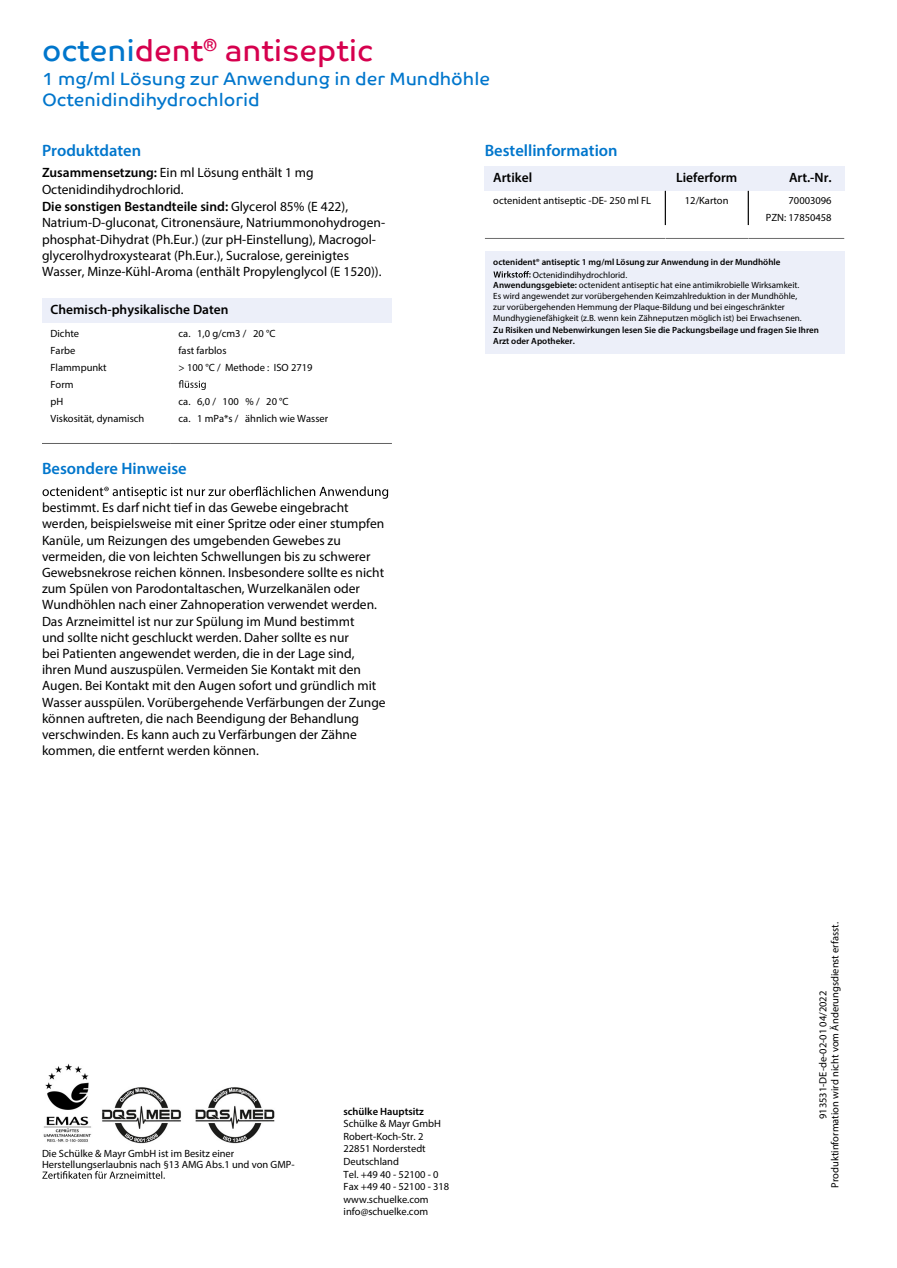
<style>
.page{position:relative;width:897px;height:1268px;background:#fff}
.page>*{position:absolute;margin:0;border:0;box-sizing:border-box;transform-origin:0 0}
.t1{font:30px "Co Text";color:#d6004e}
.t2{font:18px/21px "Co Text";color:#0076cc}
.t3{font:600 16.5px "Myriad Pro";color:#0076cc}
.t4{font:13.5px/16.2px "Myriad Pro";color:#000}
.t5{font:600 13.5px "Myriad Pro";color:#000}
.t6{font:10.5px/12.6px "Myriad Pro";color:#000}
.t7{font:600 10.5px "Myriad Pro";color:#000}
.t8{font:9px/10.8px "Myriad Pro";color:#000}
.t9{font:600 9px/10.8px "Myriad Pro";color:#000}
.s1{color:#0076cc}
.s2{font-weight:600}
</style>
<div class="page">
<img style="left:43px;top:1063px;width:232px;height:81px">
<svg style="left:42px;top:1171px;width:123px;height:7px"></svg>
<div style="left:42px;top:298px;width:350px;height:25px;background:#eceff9"></div>
<svg style="left:179px;top:380px;width:27px;height:10px"></svg>
<svg style="left:42px;top:443px;width:350px;height:1px"></svg>
<svg style="left:43px;top:486px;width:345px;height:13px"></svg>
<div style="left:485px;top:166px;width:180px;height:25px;background:#eceff9"></div>
<div style="left:666px;top:166px;width:82px;height:25px;background:#eceff9"></div>
<div style="left:749px;top:166px;width:96px;height:25px;background:#eceff9"></div>
<svg style="left:665px;top:166px;width:1px;height:59px"></svg>
<svg style="left:748px;top:166px;width:1px;height:59px"></svg>
<svg style="left:485px;top:238px;width:360px;height:1px"></svg>
<div style="left:485px;top:251px;width:360px;height:102px;background:#eceff9"></div>
<svg style="left:493px;top:271px;width:38px;height:7px"></svg>
<h1 class="t1" style="left:42px;top:33px;width:333px"><span class="s1">octeni</span>dent<sup>®</sup> antiseptic</h1>
<h2 class="t2" style="left:42px;top:68px;width:450px">1 mg/ml Lösung zur Anwendung in der Mundhöhle<br>Octenidindihydrochlorid</h2>
<p class="t3" style="left:485px;top:140px;width:134px">Bestellinformation</p>
<p class="t5" style="left:493px;top:169px;width:40px">Artikel</p>
<p class="t5" style="left:676px;top:169px;width:63px">Lieferform</p>
<p class="t5" style="left:789px;top:169px;width:44px">Art.-Nr.</p>
<p class="t6" style="left:493px;top:194px;width:160px">octenident antiseptic -DE- 250 ml FL</p>
<p class="t6" style="left:685px;top:194px;width:45px">12/Karton</p>
<p class="t6" style="left:766px;top:192px;width:67px;line-height:17.1px;text-align:right">70003096<br>PZN: 17850458</p>
<p class="t9" style="left:493px;top:256px;width:289px">octenident® antiseptic 1 mg/ml Lösung zur Anwendung in der Mundhöhle</p>
<p class="t8" style="left:493px;top:269px;width:310px;text-indent:40px">Octenidindihydrochlorid.<br><span class="s2">Anwendungsgebiete:</span> octenident antiseptic hat eine antimikrobielle Wirksamkeit.<br>Es wird angewendet zur vorübergehenden Keimzahlreduktion in der Mundhöhle, zur vorübergehenden Hemmung der Plaque-Bildung und bei eingeschränkter Mundhygienefähigkeit (z.B. wenn kein Zähneputzen möglich ist) bei Erwachsenen.</p>
<p class="t9" style="left:493px;top:324px;width:327px">Zu Risiken und Nebenwirkungen lesen Sie die Packungsbeilage und fragen Sie Ihren<br>Arzt oder Apotheker.</p>
<p class="t3" style="left:42px;top:140px;width:101px">Produktdaten</p>
<p class="t4" style="left:42px;top:164px;width:273px"><span class="s2">Zusammensetzung:</span> Ein ml Lösung enthält 1 mg<br>Octenidindihydrochlorid.</p>
<p class="t4" style="left:42px;top:198px;width:345px"><span class="s2">Die sonstigen Bestandteile sind:</span> Glycerol 85% (E 422), Natrium-D-gluconat, Citronensäure, Natriummonohydrogen&shy;phosphat-Dihydrat (Ph.Eur.) (zur pH-Einstellung), Macrogol&shy;glycerolhydroxystearat (Ph.Eur.), Sucralose, gereinigtes Wasser, Minze-Kühl-Aroma (enthält Propylenglycol (E 1520)).</p>
<p class="t5" style="left:51px;top:301px;width:179px">Chemisch-physikalische Daten</p>
<p class="t6" style="left:51px;top:326px;width:30px">Dichte</p>
<p class="t6" style="left:179px;top:326px;width:99px">ca. 1,0 g/cm3 / 20 °C</p>
<p class="t6" style="left:51px;top:344px;width:26px">Farbe</p>
<p class="t6" style="left:179px;top:344px;width:49px">fast farblos</p>
<p class="t6" style="left:51px;top:361px;width:58px">Flammpunkt</p>
<p class="t6" style="left:179px;top:361px;width:136px">&gt; 100 °C / Methode : ISO 2719</p>
<p class="t6" style="left:51px;top:375px;width:25px;line-height:17.1px">Form pH</p>
<p class="t6" style="left:179px;top:395px;width:112px">ca. 6,0 / 100 % / 20 °C</p>
<p class="t6" style="left:51px;top:412px;width:95px">Viskosität, dynamisch</p>
<p class="t6" style="left:179px;top:412px;width:151px">ca. 1 mPa*s / ähnlich wie Wasser</p>
<p class="t3" style="left:42px;top:458px;width:146px">Besondere Hinweise</p>
<p class="t4" style="left:42px;top:499px;width:345px">bestimmt. Es darf nicht tief in das Gewebe eingebracht werden, beispielsweise mit einer Spritze oder einer stumpfen Kanüle, um Reizungen des umgebenden Gewebes zu vermeiden, die von leichten Schwellungen bis zu schwerer Gewebsnekrose reichen können. Insbesondere sollte es nicht zum Spülen von Parodontaltaschen, Wurzelkanälen oder Wundhöhlen nach einer Zahnoperation verwendet werden.<br>Das Arzneimittel ist nur zur Spülung im Mund bestimmt<br>und sollte nicht geschluckt werden. Daher sollte es nur<br>bei Patienten angewendet werden, die in der Lage sind, ihren Mund auszuspülen. Vermeiden Sie Kontakt mit den Augen. Bei Kontakt mit den Augen sofort und gründlich mit Wasser ausspülen. Vorübergehende Verfärbungen der Zunge können auftreten, die nach Beendigung der Behandlung verschwinden. Es kann auch zu Verfärbungen der Zähne kommen, die entfernt werden können.</p>
<p class="t6" style="left:42px;top:1148px;width:254px;line-height:10.6px">Die Schülke &amp; Mayr GmbH ist im Besitz einer<br>Herstellungserlaubnis nach §13 AMG Abs.1 und von GMP-</p>
<p class="t7" style="left:344px;top:1104px;width:82px">schülke Hauptsitz</p>
<p class="t6" style="left:344px;top:1117px;width:107px">Schülke &amp; Mayr GmbH<br>Robert-Koch-Str. 2<br>22851 Norderstedt<br>Deutschland<br>Tel. +49 40 - 52100 - 0<br>Fax +49 40 - 52100 - 318 www.schuelke.com info@schuelke.com</p>
<p class="t6" style="left:817px;top:1187px;width:267px;line-height:12px;text-align:center;rotate:-90deg">913531-DE-de-02-01 04/2022<br>Produktinformation wird nicht vom Änderungsdienst erfasst.</p>
</div>
